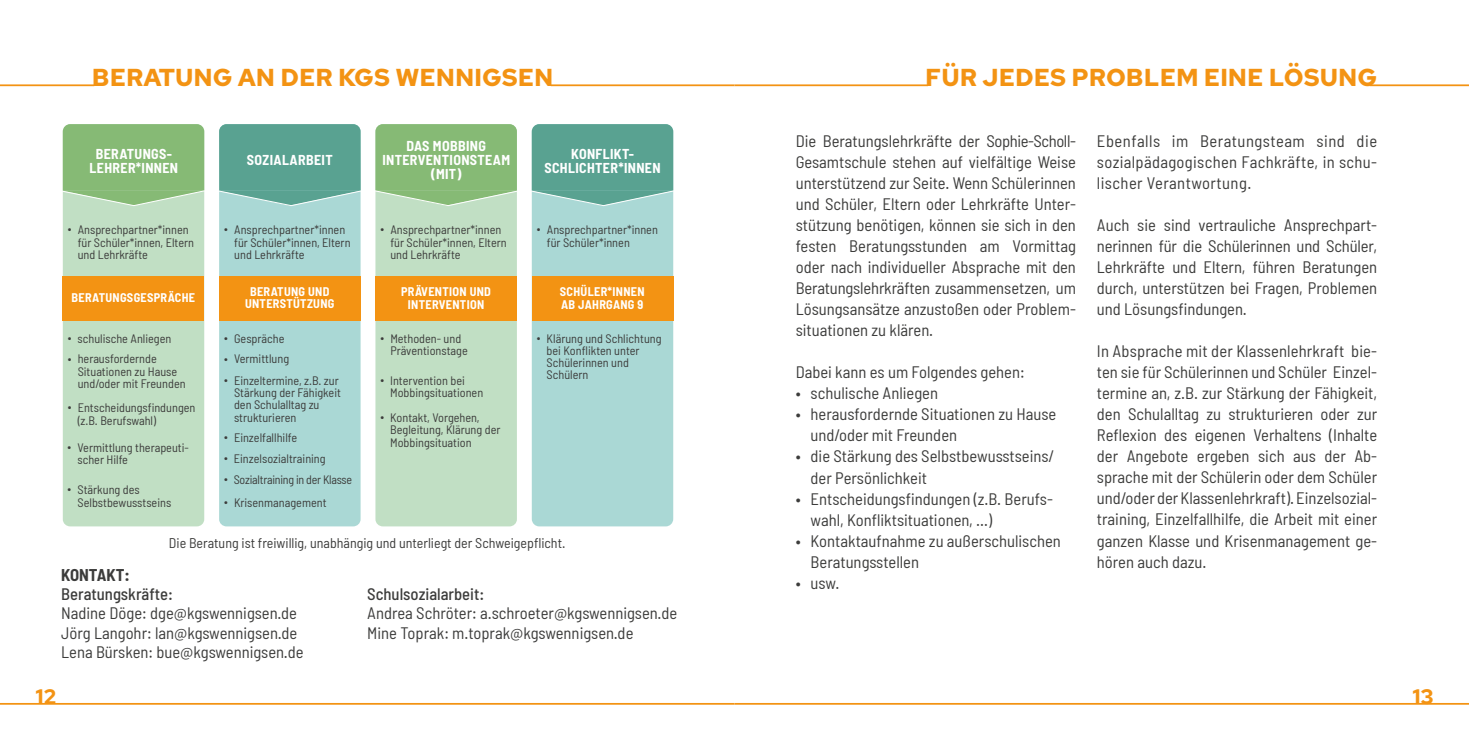
<style>
.page{position:relative;width:1469px;height:735px;background:#fff}
.page>*{position:absolute;margin:0;border:0;box-sizing:border-box;transform-origin:0 0}
.t1{font:700 24.5px "Red Hat Text";color:#f39313}
.t2{font:700 21px "Red Hat Text";color:#f39313}
.t3{font:semi-condensed 16.62px/21px "Barlow";color:#3c3c3b}
.t4{font:500 semi-condensed 16.62px "Barlow";color:#3c3c3b}
.t5{font:700 semi-condensed 16.62px "Barlow";color:#3c3c3b}
.t6{font:700 semi-condensed 14px/14px "Barlow";letter-spacing:.025em;color:#fff;text-align:center}
.t7{font:semi-condensed 14px "Barlow";color:#3c3c3b}
.t8{font:semi-condensed 12.25px/12.2px "Barlow";color:#3c3c3b}
.t9{font:700 semi-condensed 12.25px/12.2px "Barlow";letter-spacing:.025em;color:#fff;text-align:center}
.t10{font:semi-condensed 12.25px "Barlow";letter-spacing:-.02em;color:#3c3c3b}
</style>
<div class="page">
<hr style="left:734px;top:702px;width:734px;height:2px;background:#f39313">
<hr style="left:0;top:702px;width:734px;height:2px;background:#f39313">
<hr style="left:0;top:84px;width:94px;height:2px;background:#f39313">
<hr style="left:551px;top:84px;width:183px;height:2px;background:#f39313">
<div style="left:63px;top:124px;width:141px;height:402px;background:#c1dfc4;border-radius:7px"></div>
<div style="left:219px;top:124px;width:141px;height:402px;background:#aad8d5;border-radius:7px"></div>
<div style="left:375px;top:124px;width:142px;height:402px;background:#c1dfc4;border-radius:7px"></div>
<div style="left:532px;top:124px;width:141px;height:402px;background:#aad8d5;border-radius:7px"></div>
<div style="left:532px;top:275px;width:141px;height:45px;background:#f39313"></div>
<div style="left:375px;top:275px;width:142px;height:45px;background:#f39313"></div>
<div style="left:219px;top:275px;width:141px;height:45px;background:#f39313"></div>
<div style="left:63px;top:275px;width:141px;height:45px;background:#f39313"></div>
<svg style="left:62px;top:124px;width:143px;height:82px;background:#8ebf7f"></svg>
<svg style="left:219px;top:124px;width:142px;height:82px;background:#63a898"></svg>
<svg style="left:375px;top:124px;width:142px;height:82px;background:#8dbe7e"></svg>
<svg style="left:531px;top:124px;width:143px;height:82px;background:#64a999"></svg>
<hr style="left:1369px;top:84px;width:99px;height:2px;background:#f39313">
<hr style="left:734px;top:84px;width:194px;height:2px;background:#f39313">
<h1 class="t1" style="left:92px;top:61px;width:463px">BERATUNG AN DER KGS WENNIGSEN</h1>
<p class="t6" style="left:382px;top:139px;width:129px">DAS MOBBING<br>INTERVENTIONSTEAM (MIT)</p>
<p class="t6" style="left:90px;top:146px;width:90px">BERATUNGS-<br>LEHRER*INNEN</p>
<p class="t6" style="left:247px;top:152px;width:87px">SOZIALARBEIT</p>
<p class="t6" style="left:544px;top:146px;width:118px">KONFLIKT-<br>SCHLICHTER*INNEN</p>
<p class="t8" style="left:68px;top:222px;width:5px">•</p>
<p class="t8" style="left:234px;top:223px;width:118px">Ansprechpartner*innen für Schüler*innen, Eltern und Lehrkräfte</p>
<p class="t8" style="left:78px;top:223px;width:118px">Ansprechpartner*innen für Schüler*innen, Eltern und Lehrkräfte</p>
<p class="t8" style="left:224px;top:222px;width:5px">•</p>
<p class="t8" style="left:390px;top:223px;width:118px">Ansprechpartner*innen für Schüler*innen, Eltern und Lehrkräfte</p>
<p class="t8" style="left:380px;top:222px;width:5px">•</p>
<p class="t8" style="left:547px;top:223px;width:113px">Ansprechpartner*innen für Schüler*innen</p>
<p class="t8" style="left:537px;top:222px;width:5px">•</p>
<p class="t9" style="left:72px;top:291px;width:125px">BERATUNGSGESPRÄCHE</p>
<p class="t9" style="left:245px;top:284px;width:91px">BERATUNG UND<br>UNTERSTÜTZUNG</p>
<p class="t9" style="left:401px;top:285px;width:91px">PRÄVENTION UND<br>INTERVENTION</p>
<p class="t9" style="left:560px;top:285px;width:86px;text-align:left">SCHÜLER*INNEN<br>AB JAHRGANG 9</p>
<p class="t8" style="left:68px;top:331px;width:105px">• schulische Anliegen</p>
<p class="t8" style="left:78px;top:352px;width:109px">herausfordernde<br>Situationen zu Hause und/oder mit Freunden</p>
<p class="t8" style="left:68px;top:351px;width:5px">•</p>
<p class="t8" style="left:78px;top:401px;width:119px">Entscheidungsfindungen (z.B. Berufswahl)</p>
<p class="t8" style="left:68px;top:400px;width:5px">•</p>
<p class="t8" style="left:77px;top:441px;width:113px">Vermittlung therapeuti&shy;scher Hilfe</p>
<p class="t8" style="left:68px;top:440px;width:5px">•</p>
<p class="t8" style="left:77px;top:483px;width:95px">Stärkung des<br>Selbstbewusstseins</p>
<p class="t8" style="left:68px;top:482px;width:5px">•</p>
<p class="t8" style="left:224px;top:331px;width:62px">• Gespräche</p>
<p class="t8" style="left:224px;top:352px;width:67px">• Vermittlung</p>
<p class="t8" style="left:234px;top:374px;width:108px">Einzeltermine, z.B. zur<br>Stärkung der Fähigkeit den Schulalltag zu strukturieren</p>
<p class="t8" style="left:224px;top:373px;width:5px">•</p>
<p class="t8" style="left:224px;top:431px;width:75px">• Einzelfallhilfe</p>
<p class="t8" style="left:224px;top:451px;width:103px">• Einzelsozialtraining</p>
<p class="t8" style="left:224px;top:495px;width:104px">• Krisenmanagement</p>
<p class="t10" style="left:224px;top:472px;width:129px">• Sozialtraining in der Klasse</p>
<p class="t8" style="left:390px;top:331px;width:79px">Methoden- und<br>Präventionstage</p>
<p class="t8" style="left:380px;top:330px;width:5px">•</p>
<p class="t8" style="left:390px;top:374px;width:95px">Intervention bei<br>Mobbingsituationen</p>
<p class="t8" style="left:380px;top:373px;width:5px">•</p>
<p class="t8" style="left:390px;top:411px;width:112px">Kontakt, Vorgehen,<br>Begleitung, Klärung der<br>Mobbingsituation</p>
<p class="t8" style="left:380px;top:410px;width:5px">•</p>
<p class="t8" style="left:546px;top:331px;width:116px">Klärung und Schlichtung bei Konflikten unter<br>Schülerinnen und<br>Schülern</p>
<p class="t8" style="left:536px;top:330px;width:5px">•</p>
<p class="t7" style="left:169px;top:534px;width:398px">Die Beratung ist freiwillig, unabhängig und unterliegt der Schweigepflicht.</p>
<p class="t5" style="left:61px;top:564px;width:70px">KONTAKT:</p>
<p class="t4" style="left:61px;top:583px;width:113px">Beratungskräfte:</p>
<p class="t3" style="left:61px;top:603px;width:244px;line-height:19.2px">Nadine Döge: dge@kgswennigsen.de<br>Jörg Langohr: lan@kgswennigsen.de<br>Lena Bürsken: bue@kgswennigsen.de</p>
<p class="t4" style="left:367px;top:583px;width:119px">Schulsozialarbeit:</p>
<p class="t3" style="left:367px;top:603px;width:311px;line-height:19.2px">Andrea Schröter: a.schroeter@kgswennigsen.de<br>Mine Toprak: m.toprak@kgswennigsen.de</p>
<h1 class="t1" style="left:925px;top:61px;width:453px">FÜR JEDES PROBLEM EINE LÖSUNG</h1>
<p class="t3" style="left:795px;top:130px;width:282px;text-align:justify">Die Beratungslehrkräfte der Sophie-Scholl-Gesamtschule stehen auf vielfältige Weise unterstützend zur Seite. Wenn Schülerinnen und Schüler, Eltern oder Lehrkräfte Unter&shy;stützung benötigen, können sie sich in den festen Beratungsstunden am Vormittag oder nach individueller Absprache mit den Beratungslehrkräften zusammensetzen, um Lösungsansätze anzustoßen oder Problem&shy;situationen zu klären.</p>
<p class="t3" style="left:795px;top:361px;width:230px">Dabei kann es um Folgendes gehen:</p>
<p class="t3" style="left:795px;top:382px;width:144px">• schulische Anliegen</p>
<p class="t3" style="left:810px;top:403px;width:247px;text-indent:-15px">• herausfordernde Situationen zu Hause und/oder mit Freunden</p>
<p class="t3" style="left:810px;top:445px;width:245px;text-indent:-15px">• die Stärkung des Selbstbewusstseins/ der Persönlichkeit</p>
<p class="t3" style="left:810px;top:487px;width:244px;text-indent:-15px">• Entscheidungsfindungen (z.B. Berufs&shy;wahl, Konfliktsituationen, …)</p>
<p class="t3" style="left:810px;top:529px;width:252px;text-indent:-15px">• Kontaktaufnahme zu außerschulischen<br>Beratungsstellen</p>
<p class="t3" style="left:795px;top:571px;width:45px">• usw.</p>
<p class="t3" style="left:1096px;top:130px;width:282px;text-align:justify">Ebenfalls im Beratungsteam sind die sozialpädagogischen Fachkräfte, in schu&shy;lischer Verantwortung.</p>
<p class="t3" style="left:1096px;top:214px;width:282px;text-align:justify">Auch sie sind vertrauliche Ansprechpart&shy;nerinnen für die Schülerinnen und Schüler, Lehrkräfte und Eltern, führen Beratungen durch, unterstützen bei Fragen, Problemen und Lösungsfindungen.</p>
<p class="t3" style="left:1096px;top:340px;width:282px;text-align:justify">In Absprache mit der Klassenlehrkraft bie&shy;ten sie für Schülerinnen und Schüler Einzel&shy;termine an, z.B. zur Stärkung der Fähigkeit, den Schulalltag zu strukturieren oder zur Reflexion des eigenen Verhaltens (Inhalte der Angebote ergeben sich aus der Ab&shy;sprache mit der Schülerin oder dem Schüler und/oder der Klassenlehrkraft). Einzelsozial&shy;training, Einzelfallhilfe, die Arbeit mit einer ganzen Klasse und Krisenmanagement ge&shy;hören auch dazu.</p>
<p class="t2" style="left:36px;top:682px;width:22px">12</p>
<p class="t2" style="left:1412px;top:682px;width:23px">13</p>
</div>
